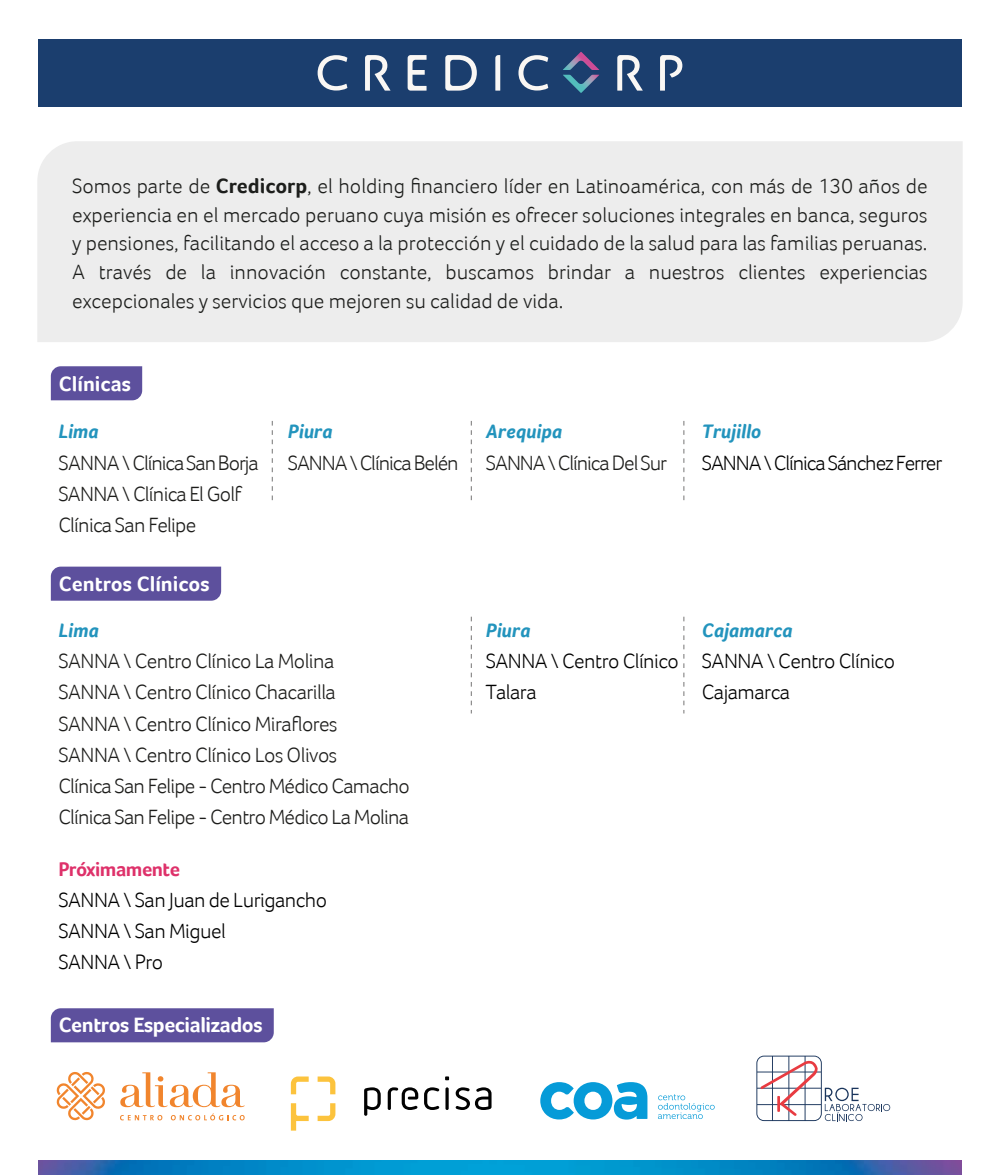
<style>
.page{position:relative;width:1000px;height:1175px;background:#fff}
.page>*{position:absolute;margin:0;border:0;box-sizing:border-box;transform-origin:0 0}
.t1{font:700 21.38px "Foco";color:#fff}
.t2{font:700 21.38px "Foco";letter-spacing:-.02em;color:#fff}
.t3{font:300 21.25px/28.8px "Foco";color:#1d1e1c;text-align:justify}
.t4{font:300 21.12px/31.2px "Foco";letter-spacing:-.035em;color:#1d1d1b}
.t5{font:300 21.12px/31.2px "Foco";letter-spacing:-.025em;color:#000}
.t6{font:300 21.12px/31.2px "Foco";letter-spacing:-.025em;color:#010101}
.t7{font:300 21.12px "Foco";letter-spacing:-.05em;color:#000}
.t8{font:italic 700 20px "Foco";color:#2394bd}
.t9{font:700 20px "Foco";letter-spacing:-.025em;color:#de316a}
.s1{font-weight:700}
</style>
<div class="page">
<div style="left:37px;top:141px;width:926px;height:201px;background:#ededed"></div>
<div style="left:38px;top:39px;width:924px;height:68px;background:#1b3e6e"></div>
<svg style="left:318px;top:52px;width:364px;height:41px"></svg>
<div style="left:51px;top:567px;width:170px;height:34px;background:#5d509d"></div>
<div style="left:51px;top:1008px;width:223px;height:34px;background:#5d509d"></div>
<svg style="left:471px;top:617px;width:1px;height:96px"></svg>
<svg style="left:684px;top:617px;width:1px;height:96px"></svg>
<img style="left:39px;top:1161px;width:922px;height:14px">
<div style="left:51px;top:366px;width:91px;height:34px;background:#5d509d"></div>
<svg style="left:272px;top:421px;width:1px;height:80px"></svg>
<svg style="left:471px;top:421px;width:1px;height:80px"></svg>
<svg style="left:684px;top:421px;width:1px;height:79px"></svg>
<svg style="left:57px;top:1072px;width:48px;height:48px"></svg>
<svg style="left:120px;top:1072px;width:125px;height:35px"></svg>
<svg style="left:120px;top:1115px;width:42px;height:5px"></svg>
<svg style="left:171px;top:1113px;width:74px;height:7px"></svg>
<svg style="left:756px;top:1056px;width:134px;height:65px"></svg>
<svg style="left:658px;top:1094px;width:57px;height:25px"></svg>
<svg style="left:540px;top:1082px;width:107px;height:38px"></svg>
<svg style="left:291px;top:1077px;width:18px;height:17px"></svg>
<svg style="left:318px;top:1103px;width:17px;height:18px"></svg>
<svg style="left:291px;top:1103px;width:18px;height:28px"></svg>
<svg style="left:318px;top:1077px;width:17px;height:17px"></svg>
<svg style="left:364px;top:1087px;width:17px;height:29px"></svg>
<svg style="left:424px;top:1087px;width:15px;height:23px"></svg>
<svg style="left:445px;top:1087px;width:4px;height:23px"></svg>
<svg style="left:456px;top:1087px;width:36px;height:23px"></svg>
<svg style="left:445px;top:1076px;width:4px;height:4px"></svg>
<svg style="left:388px;top:1087px;width:30px;height:23px"></svg>
<p class="t3" style="left:72px;top:171px;width:857px">Somos parte de <span class="s1">Credicorp</span>, el holding financiero líder en Latinoamérica, con más de 130 años de experiencia en el mercado peruano cuya misión es ofrecer soluciones integrales en banca, seguros y pensiones, facilitando el acceso a la protección y el cuidado de la salud para las familias peruanas.<br>A través de la innovación constante, buscamos brindar a nuestros clientes experiencias excepcionales y servicios que mejoren su calidad de vida.</p>
<p class="t1" style="left:59px;top:371px;width:74px">Clínicas</p>
<p class="t8" style="left:58px;top:420px;width:42px">Lima</p>
<p class="t4" style="left:58px;top:447px;width:202px">SANNA \ ClínicaSanBorja<br>SANNA \ Clínica El Golf<br>Clínica San Felipe</p>
<p class="t1" style="left:59px;top:571px;width:152px">Centros Clínicos</p>
<p class="t8" style="left:288px;top:420px;width:46px">Piura</p>
<p class="t4" style="left:288px;top:447px;width:172px">SANNA \ Clínica Belén</p>
<p class="t8" style="left:58px;top:618px;width:42px">Lima</p>
<p class="t4" style="left:58px;top:645px;width:353px">SANNA \ Centro Clínico La Molina<br>SANNA \ Centro Clínico Chacarilla<br>SANNA \ Centro Clínico Miraflores<br>SANNA \ Centro Clínico Los Olivos<br>Clínica San Felipe - Centro Médico Camacho Clínica San Felipe - Centro Médico La Molina</p>
<p class="t9" style="left:58px;top:857px;width:123px">Próximamente</p>
<p class="t6" style="left:58px;top:884px;width:270px">SANNA \ San Juan de Lurigancho<br>SANNA \ San Miguel<br>SANNA \ Pro</p>
<p class="t2" style="left:59px;top:1012px;width:205px">Centros Especializados</p>
<p class="t8" style="left:486px;top:420px;width:78px">Arequipa</p>
<p class="t4" style="left:486px;top:447px;width:183px">SANNA \ Clínica Del Sur</p>
<p class="t8" style="left:702px;top:420px;width:61px">Trujillo</p>
<p class="t7" style="left:702px;top:450px;width:242px">SANNA \ Clínica Sánchez Ferrer</p>
<p class="t8" style="left:486px;top:618px;width:46px">Piura</p>
<p class="t5" style="left:486px;top:645px;width:195px">SANNA \ Centro Clínico<br>Talara</p>
<p class="t8" style="left:702px;top:618px;width:92px">Cajamarca</p>
<p class="t5" style="left:702px;top:645px;width:195px">SANNA \ Centro Clínico<br>Cajamarca</p>
</div>
